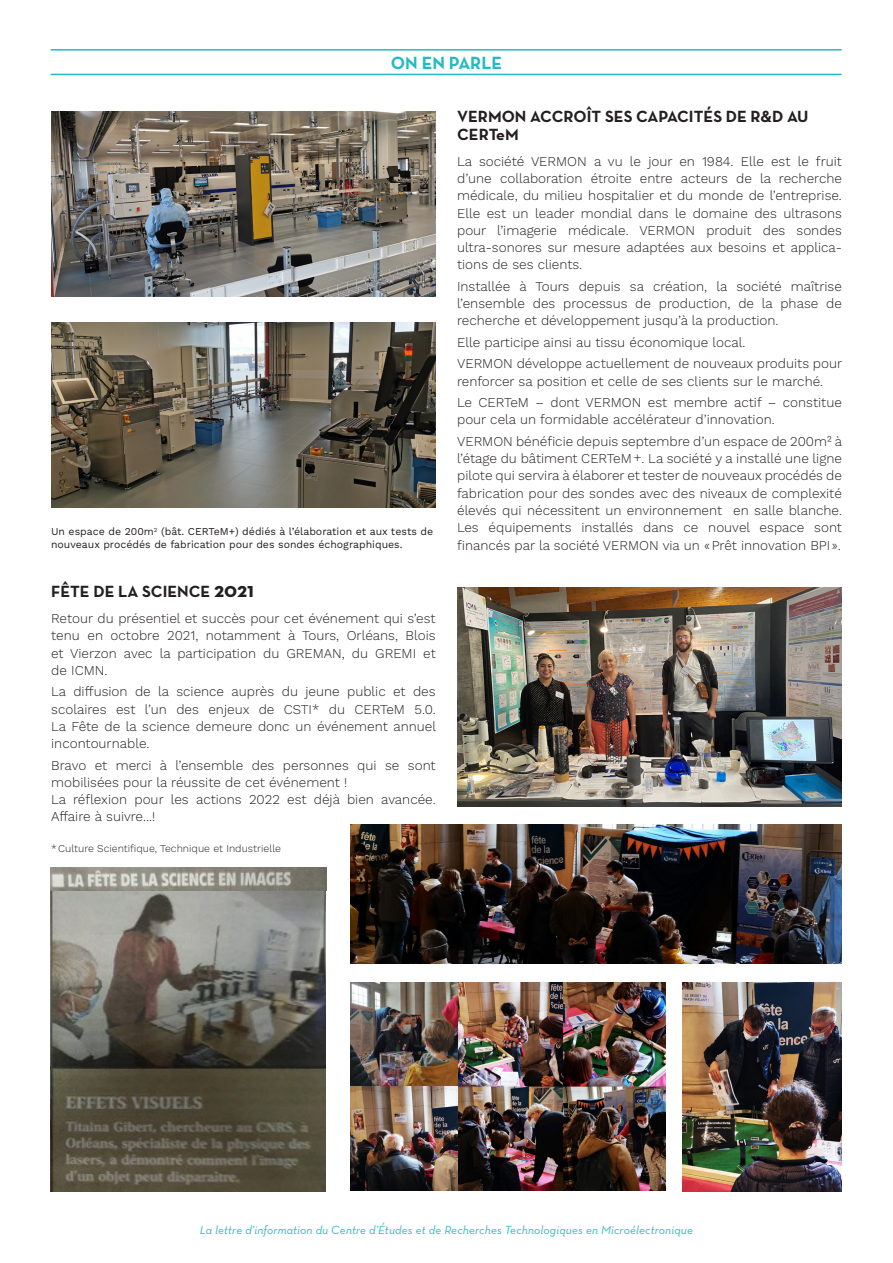
<style>
.page{position:relative;width:893px;height:1263px;background:#fff}
.page>*{position:absolute;margin:0;border:0;box-sizing:border-box;transform-origin:0 0}
.t1{font:700 18px "Neutra Text";color:#23bbc3}
.t2{font:700 16.5px/18px "Neutra Text";color:#231f20}
.t3{font:300 13.5px/17.2px "Work Sans";color:#231f20;text-align:justify}
.t4{font:italic 12px "Neutra Text";letter-spacing:.01em;color:#23bbc3}
.t5{font:10.5px/12.6px "Work Sans";color:#231f20}
.t6{font:300 10.5px "Work Sans";color:#231f20}
.s1{font-size:21px}
</style>
<div class="page">
<img style="left:351px;top:825px;width:491px;height:138px">
<img style="left:682px;top:983px;width:160px;height:208px">
<img style="left:457px;top:588px;width:385px;height:219px">
<hr style="left:51px;top:49px;width:791px;height:2px;background:#23bbc3">
<hr style="left:51px;top:74px;width:791px;height:1px;background:#23bbc3">
<img style="left:51px;top:112px;width:385px;height:185px">
<img style="left:51px;top:322px;width:385px;height:185px">
<img style="left:51px;top:890px;width:275px;height:301px">
<img style="left:51px;top:867px;width:275px;height:23px">
<img style="left:351px;top:982px;width:314px;height:209px">
<h1 class="t1" style="left:391px;top:52px;width:113px">ON EN PARLE</h1>
<p class="t2" style="left:457px;top:107px;width:353px">VERMON ACCROÎT SES CAPACITÉS DE R&amp;D AU<br>CERTeM</p>
<p class="t3" style="left:457px;top:153px;width:386px">La société VERMON a vu le jour en 1984. Elle est le fruit d’une collaboration étroite entre acteurs de la recherche médicale, du milieu hospitalier et du monde de l’entreprise.<br>Elle est un leader mondial dans le domaine des ultrasons pour l’imagerie médicale. VERMON produit des sondes ultra-sonores sur mesure adaptées aux besoins et applica&shy;tions de ses clients.</p>
<p class="t3" style="left:457px;top:278px;width:386px">Installée à Tours depuis sa création, la société maîtrise l’ensemble des processus de production, de la phase de recherche et développement jusqu’à la production.</p>
<p class="t3" style="left:457px;top:332px;width:387px;line-height:21.5px">Elle participe ainsi au tissu économique local.<br>VERMON développe actuellement de nouveaux produits pour</p>
<p class="t3" style="left:457px;top:371px;width:386px;line-height:21.5px">renforcer sa position et celle de ses clients sur le marché.<br>Le CERTeM – dont VERMON est membre actif – constitue</p>
<p class="t3" style="left:457px;top:410px;width:387px;line-height:21.5px">pour cela un formidable accélérateur d’innovation.<br>VERMON bénéficie depuis septembre d’un espace de 200m² à</p>
<p class="t3" style="left:457px;top:451px;width:386px">l’étage du bâtiment CERTeM+. La société y a installé une ligne pilote qui servira à élaborer et tester de nouveaux procédés de fabrication pour des sondes avec des niveaux de complexité élevés qui nécessitent un environnement en salle blanche.<br>Les équipements installés dans ce nouvel espace sont financés par la société VERMON via un «Prêt innovation BPI ».</p>
<p class="t5" style="left:51px;top:526px;width:384px">Un espace de 200m<sup>2</sup> (bât. CERTeM+) dédiés à l’élaboration et aux tests de nouveaux procédés de fabrication pour des sondes échographiques.</p>
<p class="t2" style="left:51px;top:582px;width:204px">FÊTE DE LA SCIENCE <span class="s1">2021</span></p>
<p class="t3" style="left:51px;top:610px;width:386px">Retour du présentiel et succès pour cet événement qui s’est tenu en octobre 2021, notamment à Tours, Orléans, Blois et Vierzon avec la participation du GREMAN, du GREMI et de ICMN.</p>
<p class="t3" style="left:51px;top:684px;width:386px">La diffusion de la science auprès du jeune public et des scolaires est l’un des enjeux de CSTI* du CERTeM 5.0.<br>La Fête de la science demeure donc un événement annuel incontournable.</p>
<p class="t3" style="left:51px;top:757px;width:386px;text-align:left">Bravo et merci à l’ensemble des personnes qui se sont mobilisées pour la réussite de cet événement !<br>La réflexion pour les actions 2022 est déjà bien avancée.<br>Affaire à suivre...!</p>
<p class="t6" style="left:51px;top:842px;width:231px">*Culture Scientifique, Technique et Industrielle</p>
<p class="t4" style="left:200px;top:1223px;width:495px">La lettre d’information du Centre d’Études et de Recherches Technologiques en Microélectronique</p>
</div>
